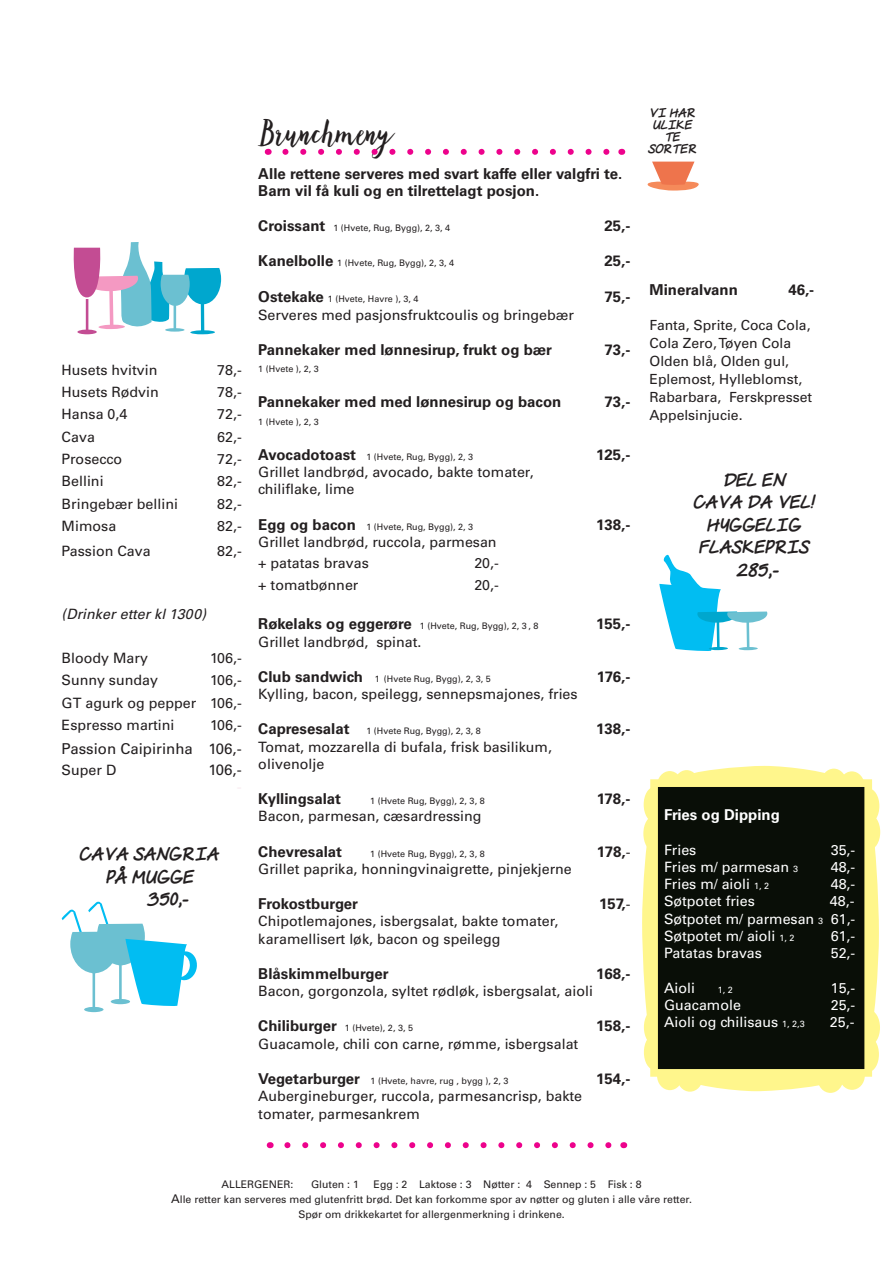
<style>
.page{position:relative;width:893px;height:1263px;background:#fff}
.page>*{position:absolute;margin:0;border:0;box-sizing:border-box;transform-origin:0 0}
.t1{font:33px "Lemonfish";color:#231f20}
.t2{font:17.25px/22.5px "The Urban Way Italic";color:#231f20;text-align:center}
.t3{font:700 15px/17.2px "Univers LT Std";color:#231f20}
.t4{font:15px "Univers LT Std";color:#231f20}
.t5{font:700 15px "Univers LT Std";color:#fff}
.t6{font:14.25px/17.2px "Univers LT Std";color:#231f20}
.t7{font:14.25px/17.2px "Univers LT Std";color:#fff;text-align:right}
.t8{font:italic 14.25px "Univers LT Std";color:#231f20}
.t9{font:13.95px/18px "Univers LT Std";color:#231f20}
.t10{font:12px/12.1px "The Urban Way Italic";color:#231f20;text-align:center}
.t11{font:10.5px "Univers LT Std";color:#231f20}
.t12{font:9px "Univers LT Std";color:#231f20}
.t13{font:9px "Univers LT Std";color:#fff}
.s1{font-weight:700;font-size:15px}
.s2{font-weight:400;font-size:14.25px}
.s3{font-size:14.25px}
.s4{font-size:9px}
.s5{font-size:12px}
</style>
<div class="page">
<svg style="left:287px;top:1142px;width:325px;height:6px"></svg>
<svg style="left:285px;top:149px;width:325px;height:6px"></svg>
<svg style="left:659px;top:554px;width:108px;height:97px"></svg>
<svg style="left:647px;top:162px;width:52px;height:29px"></svg>
<svg style="left:73px;top:242px;width:149px;height:92px"></svg>
<svg style="left:62px;top:901px;width:135px;height:111px"></svg>
<svg style="left:642px;top:766px;width:238px;height:327px"></svg>
<div style="left:650px;top:779px;width:222px;height:298px;background:#090e07;border:8px solid #fff68c"></div>
<p class="t6" style="left:62px;top:361px;width:97px">Husets hvitvin</p>
<p class="t6" style="left:217px;top:361px;width:26px">78,-</p>
<p class="t6" style="left:62px;top:384px;width:99px">Husets Rødvin</p>
<p class="t6" style="left:217px;top:384px;width:26px">78,-</p>
<p class="t6" style="left:62px;top:406px;width:67px">Hansa 0,4</p>
<p class="t6" style="left:217px;top:406px;width:26px">72,-</p>
<p class="t6" style="left:62px;top:428px;width:35px">Cava</p>
<p class="t6" style="left:217px;top:428px;width:26px">62,-</p>
<p class="t6" style="left:62px;top:450px;width:62px">Prosecco</p>
<p class="t6" style="left:217px;top:450px;width:26px">72,-</p>
<p class="t6" style="left:62px;top:473px;width:43px">Bellini</p>
<p class="t6" style="left:217px;top:473px;width:26px">82,-</p>
<p class="t6" style="left:62px;top:495px;width:118px">Bringebær bellini</p>
<p class="t6" style="left:217px;top:495px;width:26px">82,-</p>
<p class="t6" style="left:62px;top:517px;width:56px">Mimosa</p>
<p class="t6" style="left:217px;top:517px;width:26px">82,-</p>
<p class="t6" style="left:62px;top:542px;width:91px">Passion Cava</p>
<p class="t6" style="left:217px;top:542px;width:26px">82,-</p>
<p class="t8" style="left:62px;top:605px;width:146px">(Drinker etter kl 1300)</p>
<p class="t6" style="left:62px;top:649px;width:88px">Bloody Mary</p>
<p class="t6" style="left:210px;top:649px;width:33px">106,-</p>
<p class="t6" style="left:62px;top:672px;width:98px">Sunny sunday</p>
<p class="t6" style="left:210px;top:672px;width:33px">106,-</p>
<p class="t6" style="left:62px;top:694px;width:182px">GT agurk og pepper 106,-</p>
<p class="t6" style="left:62px;top:716px;width:114px">Espresso martini</p>
<p class="t6" style="left:210px;top:716px;width:33px">106,-</p>
<p class="t4" style="left:62px;top:740px;width:182px">Passion Caipirinha 106,-</p>
<p class="t6" style="left:62px;top:761px;width:56px">Super D</p>
<p class="t4" style="left:208px;top:760px;width:35px">106,-</p>
<p class="t2" style="left:79px;top:842px;width:142px">CAVA SANGRIA</p>
<p class="t2" style="left:106px;top:865px;width:89px">PÅ MUGGE</p>
<p class="t2" style="left:147px;top:887px;width:43px">350,-</p>
<p class="t1" style="left:258px;top:119px;width:136px">Brunchmeny</p>
<p class="t3" style="left:258px;top:165px;width:365px">Alle rettene serveres med svart kaffe eller valgfri te.<br>Barn vil få kuli og en tilrettelagt posjon.</p>
<p class="t12" style="left:258px;top:223px;width:193px"><span class="s1">Croissant</span> 1 (Hvete, Rug, Bygg), 2, 3, 4</p>
<p class="t3" style="left:605px;top:217px;width:27px">25,-</p>
<p class="t12" style="left:258px;top:258px;width:197px"><span class="s1">Kanelbolle</span> 1 (Hvete, Rug, Bygg), 2, 3, 4</p>
<p class="t3" style="left:605px;top:253px;width:27px">25,-</p>
<p class="t12" style="left:258px;top:294px;width:162px"><span class="s1">Ostekake</span> 1 (Hvete, Havre ), 3, 4</p>
<p class="t3" style="left:605px;top:289px;width:27px">75,-</p>
<p class="t6" style="left:258px;top:306px;width:317px">Serveres med pasjonsfruktcoulis og bringebær</p>
<p class="t3" style="left:258px;top:341px;width:295px">Pannekaker med lønnesirup, frukt og bær</p>
<p class="t3" style="left:605px;top:341px;width:27px">73,-</p>
<p class="t12" style="left:258px;top:364px;width:62px">1 (Hvete ), 2, 3</p>
<p class="t3" style="left:258px;top:394px;width:305px">Pannekaker med med lønnesirup og bacon</p>
<p class="t3" style="left:605px;top:394px;width:27px">73,-</p>
<p class="t12" style="left:258px;top:416px;width:62px">1 (Hvete ), 2, 3</p>
<p class="t12" style="left:258px;top:451px;width:216px"><span class="s1">Avocadotoast</span> 1 (Hvete, Rug, Bygg), 2, 3</p>
<p class="t3" style="left:596px;top:446px;width:36px">125,-</p>
<p class="t6" style="left:258px;top:464px;width:277px">Grillet landbrød, avocado, bakte tomater, chiliflake, lime</p>
<p class="t12" style="left:258px;top:521px;width:216px"><span class="s1">Egg og bacon</span> 1 (Hvete, Rug, Bygg), 2, 3</p>
<p class="t3" style="left:596px;top:516px;width:36px">138,-</p>
<p class="t6" style="left:258px;top:533px;width:240px">Grillet landbrød, ruccola, parmesan</p>
<p class="t6" style="left:258px;top:555px;width:112px">+ patatas bravas</p>
<p class="t6" style="left:474px;top:555px;width:26px">20,-</p>
<p class="t6" style="left:258px;top:576px;width:102px">+ tomatbønner</p>
<p class="t6" style="left:474px;top:576px;width:26px">20,-</p>
<p class="t12" style="left:258px;top:621px;width:282px"><span class="s1">Røkelaks og eggerøre</span> 1 (Hvete, Rug, Bygg), 2, 3 , 8</p>
<p class="t3" style="left:596px;top:616px;width:36px">155,-</p>
<p class="t6" style="left:258px;top:633px;width:165px">Grillet landbrød, spinat.</p>
<p class="t12" style="left:258px;top:673px;width:234px"><span class="s1">Club sandwich</span> 1 (Hvete Rug, Bygg), 2, 3, 5</p>
<p class="t3" style="left:597px;top:668px;width:35px">176,-</p>
<p class="t6" style="left:258px;top:686px;width:321px">Kylling, bacon, speilegg, sennepsmajones, fries</p>
<p class="t12" style="left:258px;top:726px;width:224px"><span class="s1">Capresesalat</span> 1 (Hvete Rug, Bygg), 2, 3, 8</p>
<p class="t3" style="left:596px;top:721px;width:36px">138,-</p>
<p class="t6" style="left:258px;top:738px;width:295px">Tomat, mozzarella di bufala, frisk basilikum, olivenolje</p>
<p class="t3" style="left:258px;top:790px;width:84px">Kyllingsalat</p>
<p class="t12" style="left:370px;top:796px;width:116px">1 (Hvete Rug, Bygg), 2, 3, 8</p>
<p class="t3" style="left:597px;top:790px;width:35px">178,-</p>
<p class="t6" style="left:258px;top:808px;width:225px">Bacon, parmesan, cæsardressing</p>
<p class="t3" style="left:258px;top:843px;width:85px">Chevresalat</p>
<p class="t12" style="left:370px;top:848px;width:116px">1 (Hvete Rug, Bygg), 2, 3, 8</p>
<p class="t3" style="left:597px;top:843px;width:35px">178,<span class="s2">-</span></p>
<p class="t6" style="left:258px;top:860px;width:315px">Grillet paprika, honningvinaigrette, pinjekjerne</p>
<p class="t3" style="left:258px;top:895px;width:101px">Frokostburger</p>
<p class="t3" style="left:599px;top:895px;width:33px">157,<span class="s2">-</span></p>
<p class="t6" style="left:258px;top:913px;width:302px">Chipotlemajones, isbergsalat, bakte tomater, karamellisert løk, bacon og speilegg</p>
<p class="t3" style="left:258px;top:965px;width:132px">Blåskimmelburger</p>
<p class="t3" style="left:596px;top:965px;width:36px">168,-</p>
<p class="t6" style="left:258px;top:983px;width:336px">Bacon, gorgonzola, syltet rødløk, isbergsalat, aioli</p>
<p class="t12" style="left:258px;top:1023px;width:156px"><span class="s1">Chiliburger</span> 1 (Hvete), 2, 3, 5</p>
<p class="t3" style="left:596px;top:1018px;width:36px">158,-</p>
<p class="t6" style="left:258px;top:1035px;width:321px">Guacamole, chili con carne, rømme, isbergsalat</p>
<p class="t12" style="left:258px;top:1075px;width:252px"><span class="s1">Vegetarburger</span> 1 (Hvete, havre, rug , bygg ), 2, 3</p>
<p class="t3" style="left:596px;top:1070px;width:36px">154,-</p>
<p class="t6" style="left:258px;top:1087px;width:325px;line-height:18px">Aubergineburger, ruccola, parmesancrisp, bakte tomater, parmesankrem</p>
<p class="t10" style="left:648px;top:106px;width:50px">VI HAR<br>ULIKE<br>TE<br>SORTER</p>
<p class="t3" style="left:649px;top:281px;width:90px">Mineralvann</p>
<p class="t3" style="left:788px;top:281px;width:27px">46,-</p>
<p class="t9" style="left:649px;top:316px;width:164px">Fanta, Sprite, Coca Cola,<br>Cola Zero, Tøyen Cola<br>Olden blå, Olden gul,<br>Eplemost, Hylleblomst,<br>Rabarbara, Ferskpresset<br>Appelsinjucie<span class="s3">.</span></p>
<p class="t2" style="left:693px;top:468px;width:123px">DEL EN<br>CAVA DA VEL!<br>HYGGELIG<br>FLASKEPRIS</p>
<p class="t2" style="left:736px;top:558px;width:44px">285,-</p>
<p class="t5" style="left:664px;top:806px;width:117px">Fries og Dipping</p>
<p class="t7" style="left:664px;top:841px;width:34px">Fries</p>
<p class="t7" style="left:831px;top:841px;width:26px">35,-</p>
<p class="t7" style="left:664px;top:858px;width:135px">Fries m/ parmesan <span class="s4">3</span></p>
<p class="t7" style="left:831px;top:858px;width:26px">48,-</p>
<p class="t7" style="left:664px;top:875px;width:107px">Fries m/ aioli <span class="s4">1, 2</span></p>
<p class="t7" style="left:831px;top:875px;width:26px">48,-</p>
<p class="t7" style="left:664px;top:893px;width:92px">Søtpotet fries</p>
<p class="t7" style="left:664px;top:893px;width:193px">48,-<br>Søtpotet m/ parmesan <span class="s4">3</span> 61,-</p>
<p class="t7" style="left:664px;top:927px;width:132px">Søtpotet m/ aioli <span class="s4">1, 2</span></p>
<p class="t7" style="left:831px;top:927px;width:26px">61,-</p>
<p class="t7" style="left:664px;top:944px;width:99px">Patatas bravas</p>
<p class="t7" style="left:831px;top:944px;width:26px">52,-</p>
<p class="t7" style="left:664px;top:979px;width:32px">Aioli</p>
<p class="t13" style="left:718px;top:984px;width:17px">1, 2</p>
<p class="t7" style="left:831px;top:979px;width:26px">15,-</p>
<p class="t7" style="left:664px;top:996px;width:78px">Guacamole</p>
<p class="t7" style="left:831px;top:996px;width:26px">25,-</p>
<p class="t7" style="left:664px;top:1013px;width:142px">Aioli og chilisaus <span class="s4">1, 2,3</span></p>
<p class="t7" style="left:830px;top:1013px;width:26px">25,-</p>
<p class="t11" style="left:222px;top:1178px;width:73px">ALLERGENER:</p>
<p class="t11" style="left:311px;top:1178px;width:49px">Gluten : 1</p>
<p class="t11" style="left:374px;top:1178px;width:269px">Egg : 2 Laktose : 3 Nøtter : 4 Sennep : 5 Fisk : 8</p>
<p class="t11" style="left:171px;top:1193px;width:522px"><span class="s5">A</span>lle retter kan serveres med glutenfritt brød. Det kan forkomme spor av nøtter og gluten i alle våre retter.</p>
<p class="t11" style="left:298px;top:1208px;width:268px">Spør om drikkekartet for allergenmerkning i drinkene.</p>
</div>
